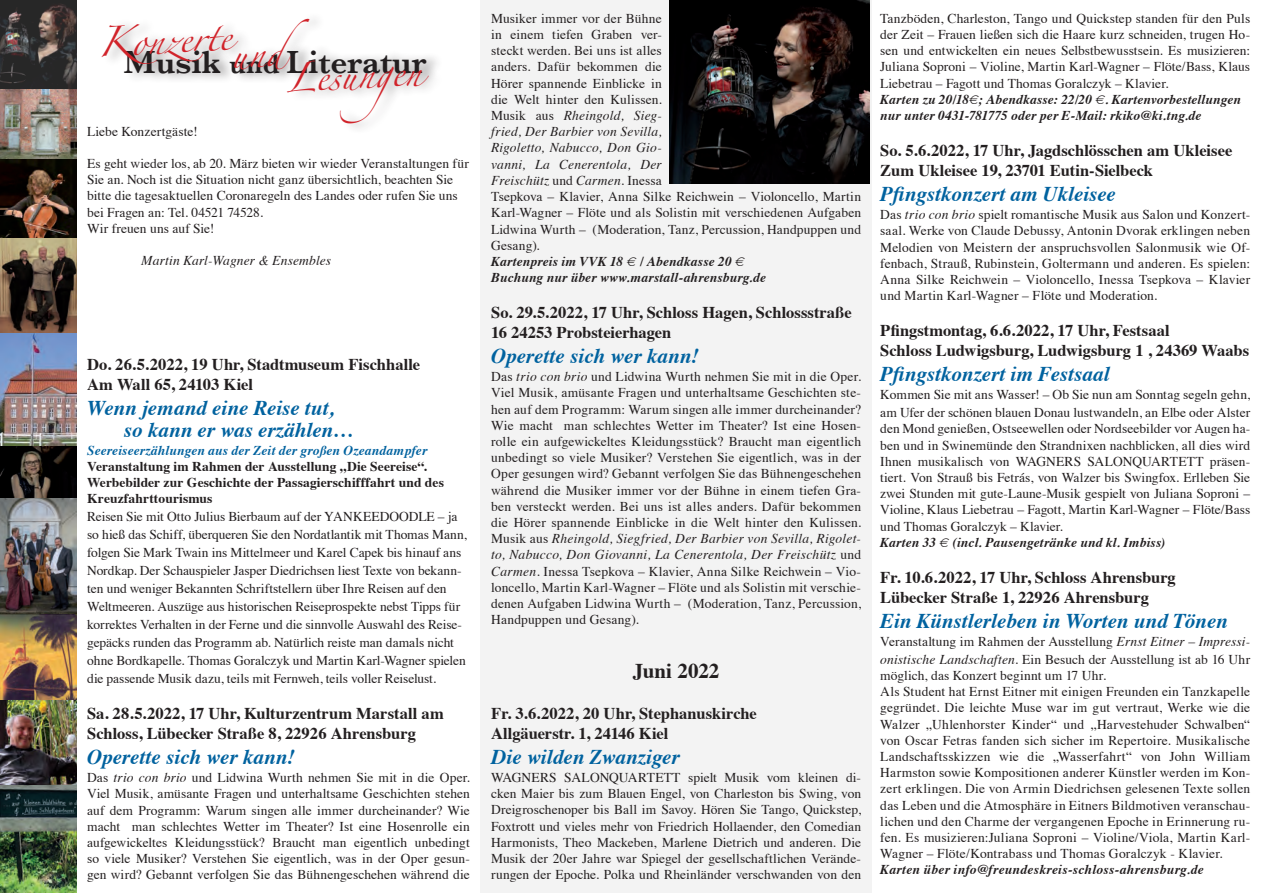
<style>
.page{position:relative;width:1263px;height:893px;background:#fff}
.page>*{position:absolute;margin:0;border:0;box-sizing:border-box;transform-origin:0 0}
.t1{font:600 33.3px "Baskerville";color:#231f20}
.t2{font:26.55px/18.6px "Zapfino";color:#d1232a}
.t3{font:italic 700 21px/21px "Times";color:#00629f}
.t4{font:700 21px "Times";color:#231f20}
.t5{font:700 16.5px/19.8px "Times";color:#231f20}
.t6{font:13.5px/16.2px "Times";letter-spacing:.005em;color:#231f20}
.t7{font:italic 700 13.5px/16.2px "Times";letter-spacing:.015em;color:#231f20}
.t8{font:700 13.5px/16.2px "Times";letter-spacing:.01em;color:#231f20}
.t9{font:italic 700 13.5px "Times";letter-spacing:.01em;color:#00629f}
.t10{font:italic 13.5px "Times";letter-spacing:.01em;color:#231f20}
.s1{font-size:27.9px}
.s2{font-style:italic}
</style>
<div class="page">
<div style="left:480px;top:0;width:392px;height:893px;background:#eeeeef"></div>
<div style="left:102px;top:12px;width:343px;height:122px;background:#231f20;opacity:.43"></div>
<img style="left:0;top:0;width:77px;height:893px">
<img style="left:670px;top:0;width:200px;height:183px">
<h2 class="t2" style="left:230px;top:31px;width:54px;text-indent:-133px;rotate:-3deg">Konzerte und</h2>
<h1 class="t1" style="left:124px;top:39px;width:304px">Musik <span class="s1">und</span> Literatur</h1>
<h2 class="t2" style="left:285px;top:73px;width:138px;rotate:-3deg">Lesungen</h2>
<p class="t6" style="left:87px;top:122px;width:112px">Liebe Konzertgäste!</p>
<p class="t6" style="left:87px;top:154px;width:383px">Es geht wieder los, ab 20. März bieten wir wieder Veranstaltungen für Sie an. Noch ist die Situation nicht ganz übersichtlich, beachten Sie bitte die tagesaktuellen Coronaregeln des Landes oder rufen Sie uns bei Fragen an: Tel. 04521 74528.<br>Wir freuen uns auf Sie!</p>
<p class="t10" style="left:141px;top:249px;width:192px">Martin Karl-Wagner &amp; Ensembles</p>
<p class="t5" style="left:87px;top:353px;width:335px">Do. 26.5.2022, 19 Uhr, Stadtmuseum Fischhalle<br>Am Wall 65, 24103 Kiel</p>
<h3 class="t3" style="left:124px;top:396px;width:231px;text-indent:-37px">Wenn jemand eine Reise tut, so kann er was erzählen…</h3>
<p class="t9" style="left:87px;top:437px;width:342px">Seereiseerzählungen aus der Zeit der großen Ozeandampfer</p>
<p class="t8" style="left:87px;top:457px;width:358px">Veranstaltung im Rahmen der Ausstellung „Die Seereise“.<br>Werbebilder zur Geschichte der Passagierschifffahrt und des<br>Kreuzfahrttourismus</p>
<p class="t6" style="left:87px;top:506px;width:381px;line-height:18px">Reisen Sie mit Otto Julius Bierbaum auf der YANKEEDOODLE – ja so hieß das Schiff, überqueren Sie den Nordatlantik mit Thomas Mann, folgen Sie Mark Twain ins Mittelmeer und Karel Capek bis hinauf ans Nordkap. Der Schauspieler Jasper Diedrichsen liest Texte von bekann&shy;ten und weniger Bekannten Schriftstellern über Ihre Reisen auf den Weltmeeren. Auszüge aus historischen Reiseprospekte nebst Tipps für korrektes Verhalten in der Ferne und die sinnvolle Auswahl des Reise&shy;gepäcks runden das Programm ab. Natürlich reiste man damals nicht ohne Bordkapelle. Thomas Goralczyk und Martin Karl-Wagner spielen die passende Musik dazu, teils mit Fernweh, teils voller Reiselust.</p>
<p class="t5" style="left:87px;top:702px;width:358px">Sa. 28.5.2022, 17 Uhr, Kulturzentrum Marstall am<br>Schloss, Lübecker Straße 8, 22926 Ahrensburg</p>
<h3 class="t3" style="left:87px;top:745px;width:209px">Operette sich wer kann!</h3>
<p class="t6" style="left:87px;top:768px;width:384px;text-align:justify">Das <span class="s2">trio con brio</span> und Lidwina Wurth nehmen Sie mit in die Oper.<br>Viel Musik, amüsante Fragen und unterhaltsame Geschichten stehen auf dem Programm: Warum singen alle immer durcheinander? Wie macht man schlechtes Wetter im Theater? Ist eine Hosenrolle ein aufgewickeltes Kleidungsstück? Braucht man eigentlich unbedingt so viele Musiker? Verstehen Sie eigentlich, was in der Oper gesun&shy;gen wird? Gebannt verfolgen Sie das Bühnengeschehen während die</p>
<p class="t6" style="left:491px;top:9px;width:371px">Musiker immer vor der Bühne<br>in einem tiefen Graben ver-<br>steckt werden. Bei uns ist alles<br>anders. Dafür bekommen die<br>Hörer spannende Einblicke in<br>die Welt hinter den Kulissen.<br>Musik aus <span class="s2">Rheingold, Sieg-<br>fried, Der Barbier von Sevilla,<br>Rigoletto, Nabucco, Don Gio-<br>vanni, La Cenerentola, Der<br>Freischütz</span> und <span class="s2">Carmen.</span> Inessa<br>Tsepkova – Klavier, Anna Silke Reichwein – Violoncello, Martin Karl-Wagner – Flöte und als Solistin mit verschiedenen Aufgaben Lidwina Wurth – (Moderation, Tanz, Percussion, Handpuppen und Gesang).</p>
<p class="t7" style="left:491px;top:252px;width:276px">Kartenpreis im VVK 18 € / Abendkasse 20 €<br>Buchung nur über www.marstall-ahrensburg.de</p>
<p class="t5" style="left:491px;top:301px;width:362px">So. 29.5.2022, 17 Uhr, Schloss Hagen, Schlossstraße<br>16 24253 Probsteierhagen</p>
<h3 class="t3" style="left:491px;top:344px;width:209px">Operette sich wer kann!</h3>
<p class="t6" style="left:491px;top:367px;width:371px;text-align:justify">Das <span class="s2">trio con brio</span> und Lidwina Wurth nehmen Sie mit in die Oper.<br>Viel Musik, amüsante Fragen und unterhaltsame Geschichten ste&shy;hen auf dem Programm: Warum singen alle immer durcheinander?<br>Wie macht man schlechtes Wetter im Theater? Ist eine Hosen&shy;rolle ein aufgewickeltes Kleidungsstück? Braucht man eigentlich unbedingt so viele Musiker? Verstehen Sie eigentlich, was in der Oper gesungen wird? Gebannt verfolgen Sie das Bühnengeschehen während die Musiker immer vor der Bühne in einem tiefen Gra&shy;ben versteckt werden. Bei uns ist alles anders. Dafür bekommen die Hörer spannende Einblicke in die Welt hinter den Kulissen.<br>Musik aus <span class="s2">Rheingold, Siegfried, Der Barbier von Sevilla, Rigolet&shy;to, Nabucco, Don Giovanni, La Cenerentola, Der Freischütz</span> und <span class="s2">Carmen.</span> Inessa Tsepkova – Klavier, Anna Silke Reichwein – Vio&shy;loncello, Martin Karl-Wagner – Flöte und als Solistin mit verschie&shy;denen Aufgaben Lidwina Wurth – (Moderation, Tanz, Percussion, Handpuppen und Gesang).</p>
<h3 class="t4" style="left:633px;top:651px;width:88px">Juni 2022</h3>
<p class="t5" style="left:491px;top:702px;width:267px">Fr. 3.6.2022, 20 Uhr, Stephanuskirche<br>Allgäuerstr. 1, 24146 Kiel</p>
<h3 class="t3" style="left:491px;top:744px;width:190px">Die wilden Zwanziger</h3>
<p class="t6" style="left:491px;top:768px;width:371px;text-align:justify">WAGNERS SALONQUARTETT spielt Musik vom kleinen di&shy;cken Maier bis zum Blauen Engel, von Charleston bis Swing, von Dreigroschenoper bis Ball im Savoy. Hören Sie Tango, Quickstep, Foxtrott und vieles mehr von Friedrich Hollaender, den Comedian Harmonists, Theo Mackeben, Marlene Dietrich und anderen. Die Musik der 20er Jahre war Spiegel der gesellschaftlichen Verände&shy;rungen der Epoche. Polka und Rheinländer verschwanden von den</p>
<p class="t6" style="left:880px;top:9px;width:371px;text-align:justify">Tanzböden, Charleston, Tango und Quickstep standen für den Puls der Zeit – Frauen ließen sich die Haare kurz schneiden, trugen Ho&shy;sen und entwickelten ein neues Selbstbewusstsein. Es musizieren:<br>Juliana Soproni – Violine, Martin Karl-Wagner – Flöte/Bass, Klaus Liebetrau – Fagott und Thomas Goralczyk – Klavier.</p>
<p class="t7" style="left:880px;top:90px;width:362px">Karten zu 20/18€; Abendkasse: 22/20 €. Kartenvorbestellungen nur unter 0431-781775 oder per E-Mail: rkiko@ki.tng.de</p>
<p class="t5" style="left:880px;top:139px;width:354px">So. 5.6.2022, 17 Uhr, Jagdschlösschen am Ukleisee<br>Zum Ukleisee 19, 23701 Eutin-Sielbeck</p>
<h3 class="t3" style="left:880px;top:182px;width:237px">Pfingstkonzert am Ukleisee</h3>
<p class="t6" style="left:880px;top:205px;width:371px;text-align:justify">Das <span class="s2">trio con brio</span> spielt romantische Musik aus Salon und Konzert&shy;saal. Werke von Claude Debussy, Antonin Dvorak erklingen neben Melodien von Meistern der anspruchsvollen Salonmusik wie Of&shy;fenbach, Strauß, Rubinstein, Goltermann und anderen. Es spielen:<br>Anna Silke Reichwein – Violoncello, Inessa Tsepkova – Klavier und Martin Karl-Wagner – Flöte und Moderation.</p>
<p class="t5" style="left:880px;top:319px;width:370px">Pfingstmontag, 6.6.2022, 17 Uhr, Festsaal<br>Schloss Ludwigsburg, Ludwigsburg 1 , 24369 Waabs</p>
<h3 class="t3" style="left:880px;top:362px;width:231px">Pfingstkonzert im Festsaal</h3>
<p class="t6" style="left:880px;top:384px;width:371px;line-height:18px">Kommen Sie mit ans Wasser! – Ob Sie nun am Sonntag segeln gehn, am Ufer der schönen blauen Donau lustwandeln, an Elbe oder Alster</p>
<p class="t6" style="left:880px;top:419px;width:371px;text-align:justify">den Mond genießen, Ostseewellen oder Nordseebilder vor Augen ha&shy;ben und in Swinemünde den Strandnixen nachblicken, all dies wird Ihnen musikalisch von WAGNERS SALONQUARTETT präsen&shy;tiert. Von Strauß bis Fetrás, von Walzer bis Swingfox. Erlleben Sie zwei Stunden mit gute-Laune-Musik gespielt von Juliana Soproni – Violine, Klaus Liebetrau – Fagott, Martin Karl-Wagner – Flöte/Bass und Thomas Goralczyk – Klavier.</p>
<p class="t7" style="left:880px;top:533px;width:287px">Karten 33 € (incl. Pausengetränke und kl. Imbiss)</p>
<p class="t5" style="left:880px;top:565px;width:297px">Fr. 10.6.2022, 17 Uhr, Schloss Ahrensburg<br>Lübecker Straße 1, 22926 Ahrensburg</p>
<h3 class="t3" style="left:880px;top:608px;width:349px">Ein Künstlerleben in Worten und Tönen</h3>
<p class="t6" style="left:880px;top:631px;width:371px;line-height:18px">Veranstaltung im Rahmen der Ausstellung <span class="s2">Ernst Eitner – Impressi&shy;onistische Landschaften</span>. Ein Besuch der Ausstellung ist ab 16 Uhr</p>
<p class="t6" style="left:880px;top:666px;width:371px">möglich, das Konzert beginnt um 17 Uhr.<br>Als Student hat Ernst Eitner mit einigen Freunden ein Tanzkapelle gegründet. Die leichte Muse war im gut vertraut, Werke wie die Walzer „Uhlenhorster Kinder“ und „Harvestehuder Schwalben“ von Oscar Fetras fanden sich sicher im Repertoire. Musikalische Landschaftsskizzen wie die „Wasserfahrt“ von John William Harmston sowie Kompositionen anderer Künstler werden im Kon&shy;zert erklingen. Die von Armin Diedrichsen gelesenen Texte sollen das Leben und die Atmosphäre in Eitners Bildmotiven veranschau&shy;lichen und den Charme der vergangenen Epoche in Erinnerung ru&shy;fen. Es musizieren:Juliana Soproni – Violine/Viola, Martin Karl-Wagner – Flöte/Kontrabass und Thomas Goralczyk - Klavier.</p>
<p class="t7" style="left:880px;top:860px;width:325px">Karten über info@freundeskreis-schloss-ahrensburg.de</p>
</div>
